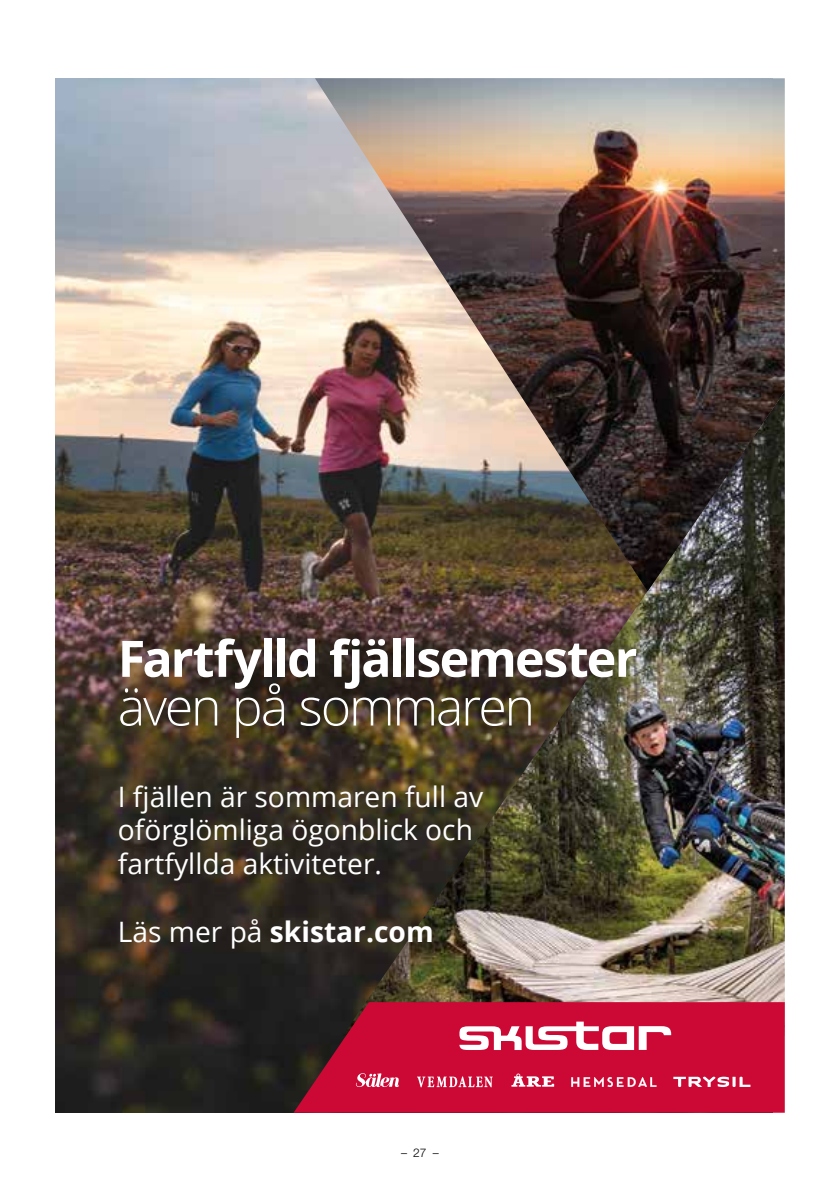
<style>
.page{position:relative;width:840px;height:1191px;background:#fff}
.page>*{position:absolute;margin:0;border:0;box-sizing:border-box;transform-origin:0 0}
.t1{font:300 51.6px "Open Sans";letter-spacing:-.045em;color:#fff}
.t2{font:700 50.2px "Open Sans";letter-spacing:-.035em;color:#fff}
.t3{font:28.2px/33.8px "Open Sans";color:#fff}
.t4{font:700 28.2px "Open Sans";color:#fff}
.t5{font:300 12px "Helvetica Neue LT Pro";color:#000}
.s1{font-weight:400}
</style>
<div class="page">
<img style="left:55px;top:78px;width:287px;height:1034px">
<img style="left:342px;top:591px;width:442px;height:411px">
<img style="left:315px;top:78px;width:469px;height:513px">
<svg style="left:293px;top:1002px;width:491px;height:110px;background:#bb0b32"></svg>
<svg style="left:459px;top:1021px;width:211px;height:29px"></svg>
<img style="left:60px;top:576px;width:631px;height:213px">
<svg style="left:673px;top:1076px;width:77px;height:11px"></svg>
<svg style="left:511px;top:1073px;width:43px;height:13px"></svg>
<svg style="left:356px;top:1073px;width:43px;height:14px"></svg>
<svg style="left:417px;top:1076px;width:75px;height:11px"></svg>
<svg style="left:571px;top:1076px;width:85px;height:11px"></svg>
<h2 class="t2" style="left:118px;top:623px;width:521px">Fartfylld fjällsemester</h2>
<h1 class="t1" style="left:118px;top:671px;width:418px">även på sommaren</h1>
<p class="t3" style="left:118px;top:778px;width:367px">I fjällen är sommaren full av oförglömliga ögonblick och fartfyllda aktiviteter.</p>
<p class="t4" style="left:118px;top:911px;width:317px"><span class="s1">Läs mer på</span> skistar.com</p>
<p class="t5" style="left:401px;top:1145px;width:39px">–27–</p>
</div>
